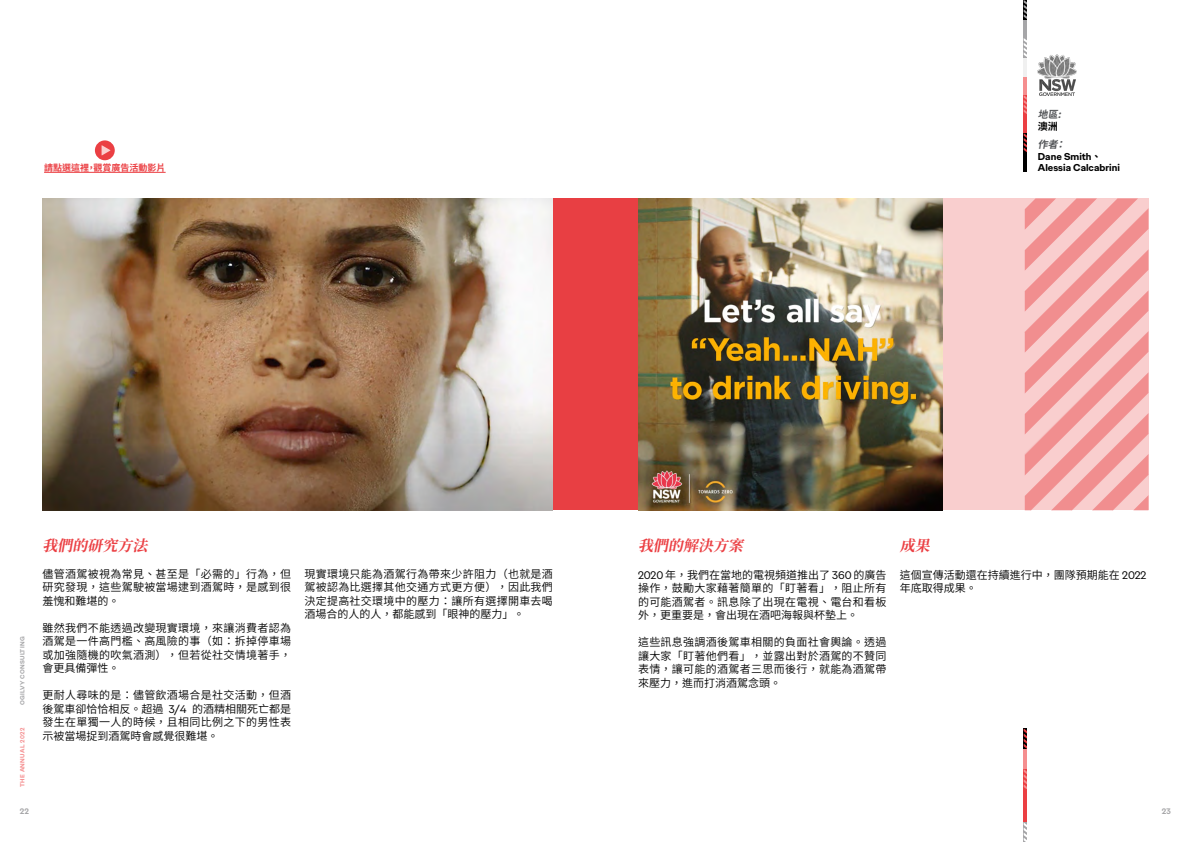
<style>
.page{position:relative;width:1191px;height:842px;background:#fff}
.page>*{position:absolute;margin:0;border:0;box-sizing:border-box;transform-origin:0 0}
.t1{font:italic 700 15px "Noto Serif TC";color:#eb3f43}
.t2{font:11px/13.5px "Source Han Sans TC";letter-spacing:.03em;color:#000;text-align:justify}
.t3{font:11px/13.5px "Source Han Sans TC";color:#000}
.t4{font:700 10px "Ogilvy Sans";color:#000}
.t5{font:italic 700 10px "Source Han Sans TC";color:#545659}
.t6{font:700 10px "Source Han Sans TC";color:#000}
.t7{font:700 9px "Source Han Sans TC";color:#eb3f43}
.t8{font:700 8px "Ogilvy Sans";color:#a6a6a8}
.t9{font:700 6px "Ogilvy Sans";letter-spacing:.05em;color:#a6a6a8}
.t10{font:700 6px "Ogilvy Sans";letter-spacing:.05em;color:#f58e8f}
.s1{font-family:"Source Han Sans TC"}
.s2{font-family:"Ogilvy Sans"}
</style>
<div class="page">
<div style="left:43px;top:198px;width:1105px;height:312px;background:#f9cece"></div>
<div style="left:43px;top:198px;width:654px;height:312px;background:#e83f43"></div>
<svg style="left:1024px;top:198px;width:124px;height:312px"></svg>
<img style="left:43px;top:198px;width:510px;height:312px">
<img style="left:639px;top:198px;width:303px;height:312px">
<hr style="left:1023px;top:749px;width:4px;height:20px;background:#f58e8f">
<svg style="left:1023px;top:769px;width:4px;height:20px"></svg>
<svg style="left:1023px;top:728px;width:4px;height:21px"></svg>
<svg style="left:1023px;top:822px;width:4px;height:20px"></svg>
<hr style="left:1023px;top:789px;width:4px;height:33px;background:#eb3f43">
<img style="left:1037px;top:54px;width:39px;height:42px">
<hr style="left:1023px;top:114px;width:4px;height:19px;background:#eb3f43">
<hr style="left:1023px;top:152px;width:4px;height:19px;background:#000">
<hr style="left:1023px;top:19px;width:4px;height:19px;background:#a6a6a8">
<hr style="left:1023px;top:76px;width:4px;height:19px;background:#f58e8f">
<hr style="left:1023px;top:57px;width:4px;height:19px;background:#f0f0f0">
<svg style="left:1023px;top:95px;width:4px;height:19px"></svg>
<svg style="left:1023px;top:133px;width:4px;height:19px"></svg>
<svg style="left:1023px;top:0;width:4px;height:19px"></svg>
<svg style="left:1023px;top:38px;width:4px;height:19px"></svg>
<svg style="left:95px;top:140px;width:20px;height:20px"></svg>
<svg style="left:102px;top:145px;width:8px;height:10px"></svg>
<hr style="left:44px;top:172px;width:122px;height:1px;background:#eb3f43">
<p class="t5" style="left:1037px;top:109px;width:30px">地區:</p>
<p class="t6" style="left:1037px;top:121px;width:21px">澳洲</p>
<p class="t5" style="left:1037px;top:138px;width:34px">作者：</p>
<p class="t4" style="left:1037px;top:150px;width:65px">Dane Smith<span class="s1">、</span></p>
<p class="t7" style="left:44px;top:163px;width:123px">請點選這裡，觀賞廣告活動影片</p>
<p class="t4" style="left:1037px;top:161px;width:84px">Alessia Calcabrini</p>
<p class="t9" style="left:18px;top:705px;width:70px;rotate:-90deg">OGILVY CONSULTING</p>
<p class="t10" style="left:18px;top:787px;width:61px;rotate:-90deg">THE ANNUAL 2022</p>
<p class="t8" style="left:20px;top:806px;width:11px">22</p>
<h1 class="t1" style="left:43px;top:537px;width:114px">我們的研究方法</h1>
<p class="t2" style="left:43px;top:567px;width:250px">儘管酒駕被視為常見、甚至是「必需的」行為，但研究發現，這些駕駛被當場逮到酒駕時，是感到很羞愧和難堪的。</p>
<p class="t2" style="left:43px;top:621px;width:250px">雖然我們不能透過改變現實環境，來讓消費者認為酒駕是一件高門檻、高風險的事（如：拆掉停車場或加強隨機的吹氣酒測），但若從社交情境著手，會更具備彈性。</p>
<p class="t2" style="left:43px;top:689px;width:250px">更耐人尋味的是：儘管飲酒場合是社交活動，但酒後駕車卻恰恰相反。超過 <span class="s2">3/4</span> 的酒精相關死亡都是發生在單獨一人的時候，且相同比例之下的男性表示被當場捉到酒駕時會感覺很難堪。</p>
<p class="t2" style="left:304px;top:567px;width:250px">現實環境只能為酒駕行為帶來少許阻力（也就是酒駕被認為比選擇其他交通方式更方便），因此我們決定提高社交環境中的壓力：讓所有選擇開車去喝酒場合的人的人，都能感到「眼神的壓力」。</p>
<h1 class="t1" style="left:638px;top:537px;width:114px">我們的解決方案</h1>
<p class="t2" style="left:638px;top:568px;width:250px"><span class="s2">2020</span> 年，我們在當地的電視頻道推出了 <span class="s2">360</span> 的廣告操作，鼓勵大家藉著簡單的「盯著看」，阻止所有的可能酒駕者。訊息除了出現在電視、電台和看板外，更重要是，會出現在酒吧海報與杯墊上。</p>
<p class="t2" style="left:638px;top:636px;width:250px">這些訊息強調酒後駕車相關的負面社會輿論。透過讓大家「盯著他們看」，並露出對於酒駕的不贊同表情，讓可能的酒駕者三思而後行，就能為酒駕帶來壓力，進而打消酒駕念頭。</p>
<h1 class="t1" style="left:900px;top:537px;width:39px">成果</h1>
<p class="t3" style="left:900px;top:568px;width:248px">這個宣傳活動還在持續進行中，團隊預期能在 <span class="s2">2022</span>年底取得成果。</p>
<p class="t8" style="left:1161px;top:806px;width:11px">23</p>
</div>
